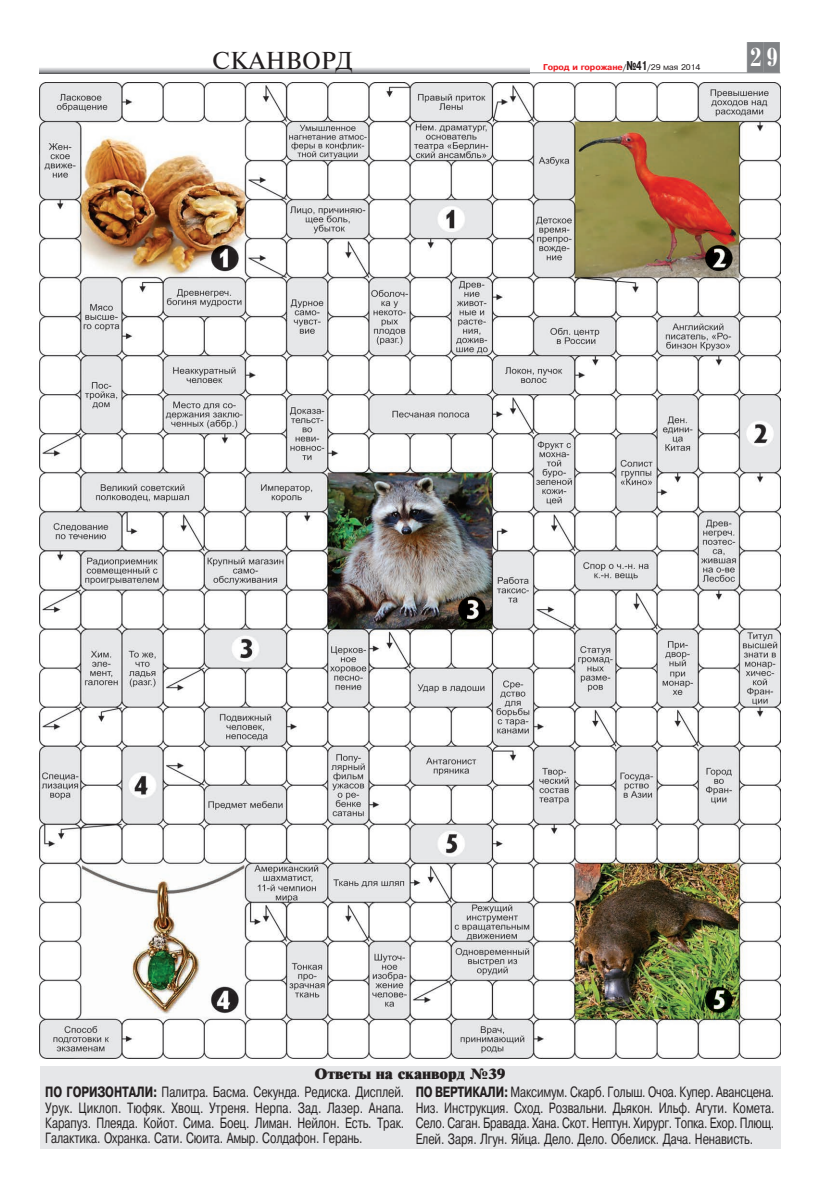
<style>
.page{position:relative;width:820px;height:1191px;background:#fff}
.page>*{position:absolute;margin:0;border:0;box-sizing:border-box;transform-origin:0 0}
.t1{font:27.6px "Bodoni Cameo CTT";color:#808285;scale:1.05 1}
.t2{font:23px "Times ET";color:#231f20}
.t3{font:14px/15.4px "Pragmatica";letter-spacing:-.01em;color:#231f20;text-align:justify;scale:.74 1}
.t4{font:14px "Times ETX Rus";letter-spacing:-.01em;color:#231f20}
.t5{font:700 8px "Pragmatica";color:#ee1d23}
.s1{font-weight:400;color:#231f20}
.s2{font-size:12px;color:#231f20}
.s3{font-weight:700}
</style>
<div class="page">
<hr style="left:40px;top:72px;width:740px;height:1px;background:#808285">
<div style="left:40px;top:1065px;width:740px;height:83px;background:#e6e7e9"></div>
<img style="left:40px;top:82px;width:740px;height:976px">
<h2 class="t2" style="left:212px;top:47px;width:142px">сканворд</h2>
<p class="t5" style="left:543px;top:62px;width:159px">Город и горожане<span class="s1">/</span><span class="s2">№41</span><span class="s1">/29 мая 2014</span></p>
<h1 class="t1" style="left:746px;top:42px;width:33px">29</h1>
<p class="t4" style="left:314px;top:1065px;width:192px">Ответы на сканворд №39</p>
<p class="t3" style="left:45px;top:1084px;width:486px"><span class="s3">По горизонтали:</span> Палитра. Басма. Секунда. Редиска. Дисплей.<br>Урук. Циклоп. Тюфяк. Хвощ. Утреня. Нерпа. Зад. Лазер. Анапа.<br>Карапуз. Плеяда. Койот. Сима. Боец. Лиман. Нейлон. Есть. Трак.<br>Галактика. Охранка. Сати. Сюита. Амыр. Солдафон. Герань.</p>
<p class="t3" style="left:415px;top:1084px;width:486px"><span class="s3">По вертикали:</span> Максимум. Скарб. Голыш. Очоа. Купер. Авансцена.<br>Низ. Инструкция. Сход. Розвальни. Дьякон. Ильф. Агути. Комета.<br>Село. Саган. Бравада. Хана. Скот. Нептун. Хирург. Топка. Ехор. Плющ.<br>Елей. Заря. Лгун. Яйца. Дело. Дело. Обелиск. Дача. Ненависть.</p>
</div>
